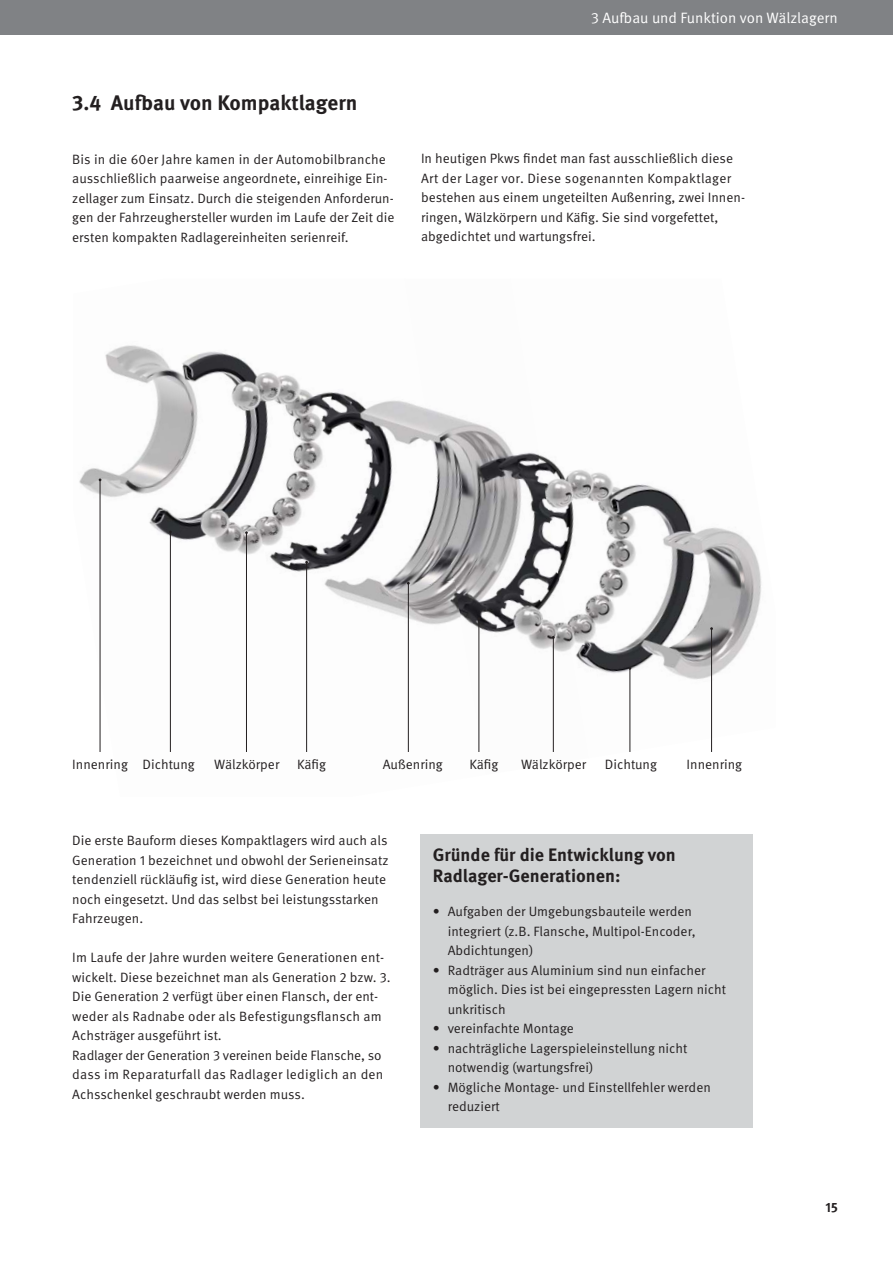
<style>
.page{position:relative;width:893px;height:1263px;background:#fff}
.page>*{position:absolute;margin:0;border:0;box-sizing:border-box;transform-origin:0 0}
.t1{font:700 21px "Meta OT";color:#231f20}
.t2{font:700 18px/21.6px "Meta OT";color:#231f20}
.t3{font:15px "Meta OT Norm";color:#fff}
.t4{font:13.5px/19.5px "Meta OT Norm";color:#231f20}
.t5{font:700 13.5px "Meta OT";color:#231f20}
</style>
<div class="page">
<div style="left:420px;top:834px;width:333px;height:294px;background:#d1d3d4"></div>
<div style="left:0;top:0;width:893px;height:34px;background:#808285"></div>
<img style="left:79px;top:345px;width:319px;height:235px">
<img style="left:398px;top:400px;width:111px;height:233px">
<img style="left:509px;top:447px;width:253px;height:305px">
<img style="left:99px;top:580px;width:387px;height:172px">
<hr style="left:478px;top:619px;width:1px;height:133px;background:#231f20">
<hr style="left:306px;top:562px;width:1px;height:190px;background:#231f20">
<hr style="left:711px;top:629px;width:1px;height:123px;background:#231f20">
<hr style="left:629px;top:668px;width:1px;height:84px;background:#231f20">
<hr style="left:408px;top:583px;width:1px;height:169px;background:#231f20">
<hr style="left:246px;top:533px;width:1px;height:219px;background:#231f20">
<hr style="left:553px;top:637px;width:1px;height:115px;background:#231f20">
<hr style="left:170px;top:532px;width:1px;height:220px;background:#231f20">
<hr style="left:100px;top:480px;width:1px;height:272px;background:#231f20">
<p class="t3" style="left:591px;top:13px;width:248px">3 Aufbau und Funktion von Wälzlagern</p>
<p class="t3" style="left:763px;top:13px;width:76px">1 Einleitung</p>
<h1 class="t1" style="left:72px;top:95px;width:287px">3.4 Aufbau von Kompaktlagern</h1>
<p class="t4" style="left:72px;top:151px;width:324px">Bis in die 60er Jahre kamen in der Automobilbranche ausschließlich paarweise angeordnete, einreihige Ein&shy;zellager zum Einsatz. Durch die steigenden Anforderun&shy;gen der Fahrzeughersteller wurden im Laufe der Zeit die ersten kompakten Radlagereinheiten serienreif.</p>
<p class="t4" style="left:421px;top:150px;width:326px">In heutigen Pkws findet man fast ausschließlich diese Art der Lager vor. Diese sogenannten Kompaktlager bestehen aus einem ungeteilten Außenring, zwei Innen&shy;ringen, Wälzkörpern und Käfig. Sie sind vorgefettet, abgedichtet und wartungsfrei.</p>
<p class="t4" style="left:72px;top:756px;width:57px">Innenring</p>
<p class="t4" style="left:214px;top:756px;width:67px">Wälzkörper</p>
<p class="t4" style="left:521px;top:756px;width:67px">Wälzkörper</p>
<p class="t4" style="left:143px;top:756px;width:54px">Dichtung</p>
<p class="t4" style="left:297px;top:756px;width:30px">Käfig</p>
<p class="t4" style="left:686px;top:756px;width:57px">Innenring</p>
<p class="t4" style="left:383px;top:756px;width:62px">Außenring</p>
<p class="t4" style="left:469px;top:756px;width:30px">Käfig</p>
<p class="t4" style="left:605px;top:756px;width:54px">Dichtung</p>
<p class="t4" style="left:72px;top:833px;width:318px">Die erste Bauform dieses Kompaktlagers wird auch als Generation 1 bezeichnet und obwohl der Serieneinsatz tendenziell rückläufig ist, wird diese Generation heute noch eingesetzt. Und das selbst bei leistungsstarken Fahrzeugen.</p>
<p class="t4" style="left:72px;top:950px;width:320px">Im Laufe der Jahre wurden weitere Generationen ent&shy;wickelt. Diese bezeichnet man als Generation 2 bzw. 3.<br>Die Generation 2 verfügt über einen Flansch, der ent&shy;weder als Radnabe oder als Befestigungsflansch am Achsträger ausgeführt ist.<br>Radlager der Generation 3 vereinen beide Flansche, so dass im Reparaturfall das Radlager lediglich an den Achsschenkel geschraubt werden muss.</p>
<h2 class="t2" style="left:433px;top:846px;width:244px">Gründe für die Entwicklung von<br>Radlager-Generationen:</h2>
<p class="t4" style="left:448px;top:903px;width:249px;text-indent:-15px">• Aufgaben der Umgebungsbauteile werden integriert (z.B. Flansche, Multipol-Encoder,<br>Abdichtungen)</p>
<p class="t4" style="left:448px;top:962px;width:280px;text-indent:-15px">• Radträger aus Aluminium sind nun einfacher möglich. Dies ist bei eingepressten Lagern nicht unkritisch</p>
<p class="t4" style="left:433px;top:1020px;width:143px">• vereinfachte Montage</p>
<p class="t4" style="left:448px;top:1040px;width:241px;text-indent:-15px">• nachträgliche Lagerspieleinstellung nicht notwendig (wartungsfrei)</p>
<p class="t4" style="left:448px;top:1079px;width:265px;text-indent:-15px">• Mögliche Montage- und Einstellfehler werden reduziert</p>
<p class="t5" style="left:825px;top:1202px;width:14px">15</p>
</div>
